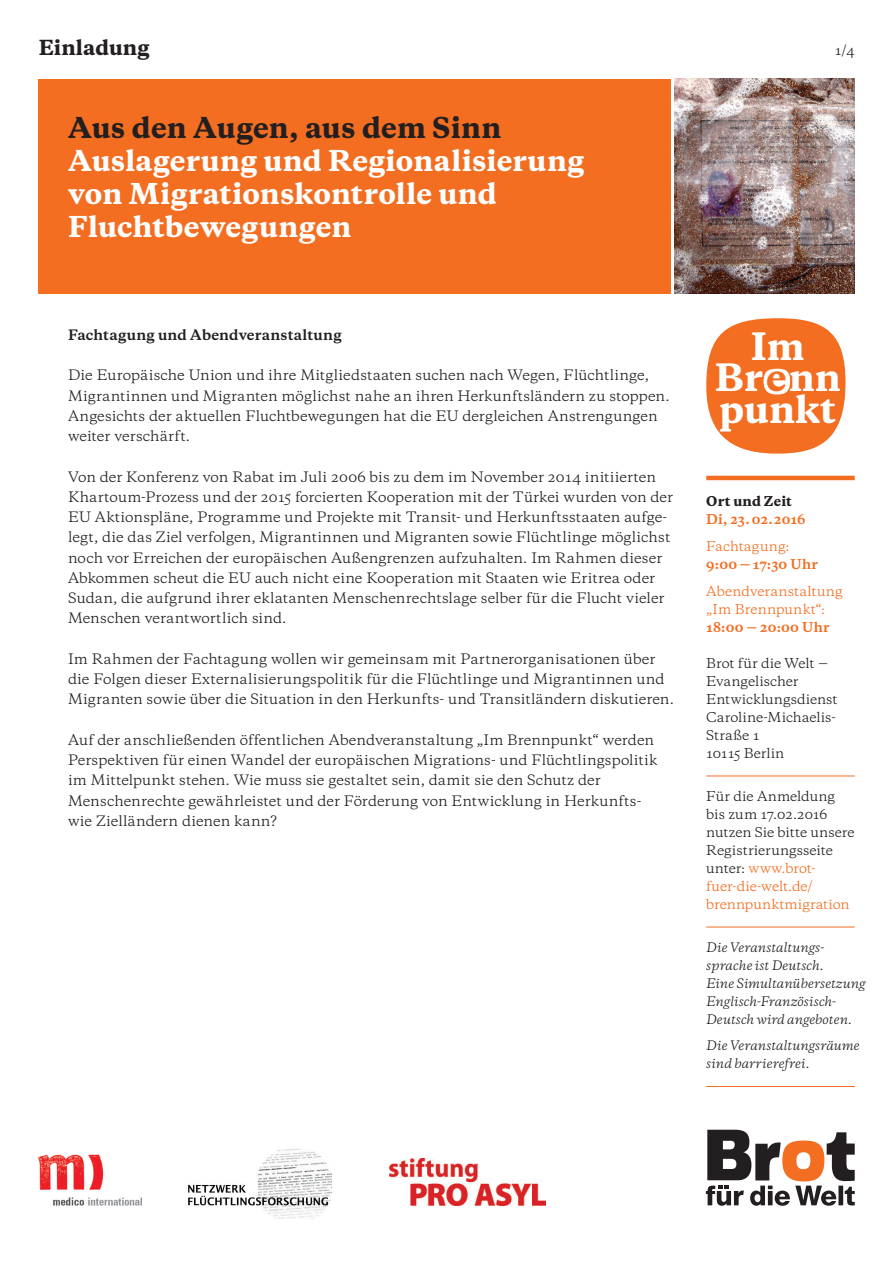
<style>
.page{position:relative;width:893px;height:1263px;background:#fff}
.page>*{position:absolute;margin:0;border:0;box-sizing:border-box;transform-origin:0 0}
.t1{font:800 35.4px/63.8px "Galaxie Copernicus";color:#fff;text-align:center}
.t2{font:800 35.4px "Galaxie Copernicus";color:#f36e21}
.t3{font:800 27px/33px "Galaxie Copernicus";letter-spacing:.01em;color:#fff}
.t4{font:800 27px "Galaxie Copernicus";letter-spacing:.005em;color:#231f20}
.t5{font:800 19.5px "Galaxie Copernicus";letter-spacing:.005em;color:#231f20}
.t6{font:13.5px/20.2px "Galaxie Copernicus";color:#231f20}
.t7{font:700 13.5px "Galaxie Copernicus";letter-spacing:.015em;color:#231f20}
.t8{font:12.75px/18px "Galaxie Copernicus";color:#231f20}
.t9{font:12.75px/18px "Galaxie Copernicus";letter-spacing:.01em;color:#f36e21}
.t10{font:700 12.75px "Galaxie Copernicus";letter-spacing:.02em;color:#f36e21}
.t11{font:800 12.75px "Galaxie Copernicus";letter-spacing:.015em;color:#231f20}
.t12{font:italic 12.3px/18px "Galaxie Copernicus";color:#231f20}
.s1{color:#f36e21}
</style>
<div class="page">
<svg style="left:706px;top:1130px;width:149px;height:76px"></svg>
<img style="left:38px;top:1154px;width:104px;height:51px">
<img style="left:188px;top:1148px;width:144px;height:70px">
<img style="left:390px;top:1159px;width:155px;height:46px">
<div style="left:38px;top:79px;width:632px;height:214px;background:#f36e21"></div>
<img style="left:675px;top:79px;width:180px;height:214px">
<hr style="left:706px;top:776px;width:149px;height:1px;background:#f36e21">
<hr style="left:706px;top:476px;width:149px;height:4px;background:#f36e21">
<hr style="left:706px;top:1086px;width:149px;height:1px;background:#f36f21">
<hr style="left:706px;top:927px;width:149px;height:1px;background:#f36e21">
<svg style="left:706px;top:318px;width:139px;height:136px;background:#f48443"></svg>
<div style="left:764px;top:369px;width:26px;height:25px;background:#fff;border-radius:50%"></div>
<h3 class="t5" style="left:39px;top:35px;width:112px">Einladung</h3>
<h2 class="t4" style="left:68px;top:110px;width:435px">Aus den Augen, aus dem Sinn</h2>
<h2 class="t3" style="left:68px;top:144px;width:517px">Auslagerung und Regionalisierung von Migrationskontrolle und<br>Fluchtbewegungen</h2>
<p class="t8" style="left:835px;top:41px;width:21px">1/4</p>
<p class="t7" style="left:68px;top:326px;width:275px">Fachtagung und Abendveranstaltung</p>
<p class="t6" style="left:68px;top:365px;width:603px">Die Europäische Union und ihre Mitgliedstaaten suchen nach Wegen, Flüchtlinge, Migrantinnen und Migranten möglichst nahe an ihren Herkunftsländern zu stoppen.<br>Angesichts der aktuellen Fluchtbewegungen hat die EU dergleichen Anstrengungen weiter verschärft.</p>
<p class="t6" style="left:68px;top:466px;width:607px">Von der Konferenz von Rabat im Juli 2006 bis zu dem im November 2014 initiierten Khartoum-Prozess und der 2015 forcierten Kooperation mit der Türkei wurden von der EU Aktionspläne, Programme und Projekte mit Transit- und Herkunftsstaaten aufge&shy;legt, die das Ziel verfolgen, Migrantinnen und Migranten sowie Flüchtlinge möglichst noch vor Erreichen der europäischen Außengrenzen aufzuhalten. Im Rahmen dieser Abkommen scheut die EU auch nicht eine Kooperation mit Staaten wie Eritrea oder Sudan, die aufgrund ihrer eklatanten Menschenrechtslage selber für die Flucht vieler Menschen verantwortlich sind.</p>
<p class="t6" style="left:68px;top:649px;width:607px">Im Rahmen der Fachtagung wollen wir gemeinsam mit Partnerorganisationen über die Folgen dieser Externalisierungspolitik für die Flüchtlinge und Migrantinnen und<br>Migranten sowie über die Situation in den Herkunfts- und Transitländern diskutieren.</p>
<p class="t6" style="left:68px;top:730px;width:591px">Auf der anschließenden öffentlichen Abendveranstaltung „Im Brennpunkt“ werden Perspektiven für einen Wandel der europäischen Migrations- und Flüchtlingspolitik im Mittelpunkt stehen. Wie muss sie gestaltet sein, damit sie den Schutz der Menschenrechte gewährleistet und der Förderung von Entwicklung in Herkunfts&shy;wie Zielländern dienen kann?</p>
<h1 class="t1" style="left:719px;top:315px;width:119px">Im punkt</h1>
<h1 class="t1" style="left:715px;top:347px;width:128px">Br nn</h1>
<h1 class="t2" style="left:766px;top:355px;width:22px">e</h1>
<p class="t11" style="left:706px;top:493px;width:87px">Ort und Zeit</p>
<p class="t10" style="left:706px;top:511px;width:101px">Di, 23. 02.2016</p>
<p class="t9" style="left:706px;top:538px;width:85px">Fachtagung:</p>
<p class="t10" style="left:706px;top:556px;width:113px">9:00 – 17:30 Uhr</p>
<p class="t9" style="left:706px;top:583px;width:138px">Abendveranstaltung „Im Brennpunkt“:</p>
<p class="t10" style="left:706px;top:619px;width:125px">18:00 – 20:00 Uhr</p>
<p class="t8" style="left:706px;top:655px;width:133px">Brot für die Welt –<br>Evangelischer<br>Entwicklungsdienst<br>Caroline-Michaelis-<br>Straße 1<br>10115 Berlin</p>
<p class="t8" style="left:706px;top:788px;width:150px">Für die Anmeldung bis zum 17.02.2016 nutzen Sie bitte unsere<br>Registrierungsseite unter: <span class="s1">www.brot&shy;fuer-die-welt.de/ brennpunktmigration</span></p>
<p class="t12" style="left:706px;top:938px;width:161px">Die Veranstaltungs&shy;sprache ist Deutsch.<br>Eine Simultanübersetzung<br>Englisch-Französisch-<br>Deutsch wird angeboten.</p>
<p class="t12" style="left:706px;top:1036px;width:155px">Die Veranstaltungsräume sind barrierefrei.</p>
</div>
